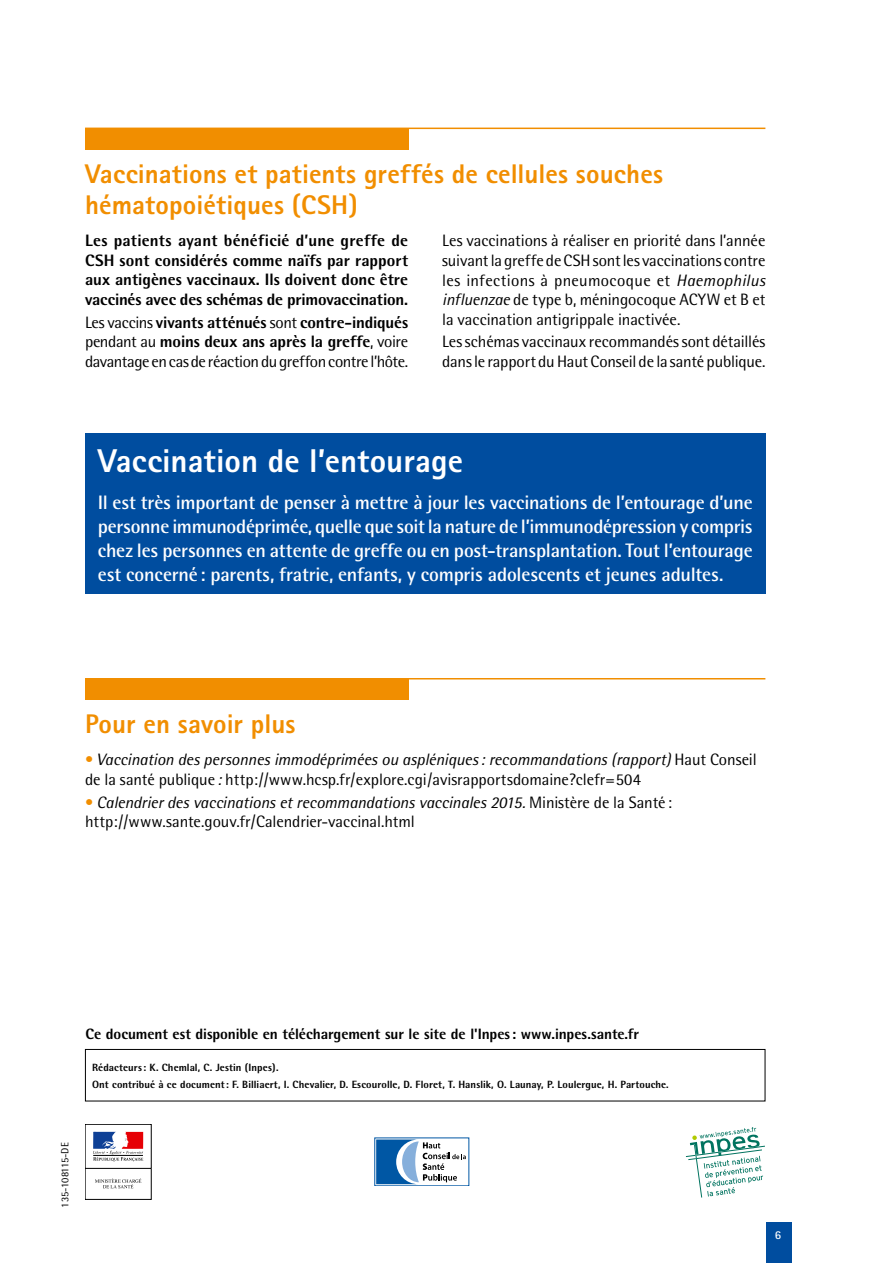
<style>
.page{position:relative;width:893px;height:1263px;background:#fff}
.page>*{position:absolute;margin:0;border:0;box-sizing:border-box;transform-origin:0 0}
.t1{font:800 33px "Rotis Sans Serif";color:#fff}
.t2{font:800 27px/31.5px "Rotis Sans Serif";letter-spacing:.005em;color:#f18e00}
.t3{font:700 19.5px/24px "Rotis Semi Sans";letter-spacing:-.01em;color:#fff;text-align:justify}
.t4{font:16.5px/19.5px "Rotis Semi Sans";letter-spacing:-.005em;color:#000}
.t5{font:800 16.5px/19.5px "Rotis Semi Sans";letter-spacing:-.01em;color:#000;text-align:justify}
.t6{font:800 15px "Rotis Semi Sans";letter-spacing:-.005em;color:#000}
.t7{font:700 12px "Rotis Sans Serif";color:#fff}
.t8{font:800 10.5px/17px "Rotis Semi Sans";letter-spacing:.005em;color:#000}
.t9{font:10.5px "Rotis Semi Sans";color:#000}
.s1{font-weight:800}
.s2{font-style:italic}
.s3{color:#f18e00}
</style>
<div class="page">
<svg style="left:377px;top:1140px;width:89px;height:44px"></svg>
<div style="left:85px;top:1168px;width:66px;height:31px;border:1px solid #000"></div>
<svg style="left:95px;top:1178px;width:46px;height:10px"></svg>
<div style="left:85px;top:1124px;width:66px;height:44px;border:1px solid #000"></div>
<svg style="left:93px;top:1132px;width:50px;height:29px"></svg>
<svg style="left:686px;top:1127px;width:79px;height:70px"></svg>
<hr style="left:85px;top:678px;width:680px;height:1px;background:#f18e00">
<div style="left:85px;top:679px;width:323px;height:21px;background:#f18e00"></div>
<div style="left:85px;top:1049px;width:680px;height:52px;border:1px solid #000"></div>
<hr style="left:85px;top:128px;width:680px;height:1px;background:#f18e00">
<div style="left:85px;top:128px;width:323px;height:22px;background:#f18e00"></div>
<div style="left:85px;top:434px;width:680px;height:160px;background:#004d9f"></div>
<div style="left:766px;top:1222px;width:26px;height:41px;background:#004d9f"></div>
<h2 class="t2" style="left:85px;top:157px;width:580px">Vaccinations et patients greffés de cellules souches hématopoiétiques (CSH)</h2>
<p class="t5" style="left:85px;top:231px;width:325px">Les patients ayant bénéficié d’une greffe de CSH sont considérés comme naïfs par rapport aux antigènes vaccinaux. Ils doivent donc être vaccinés avec des schémas de primovaccination.</p>
<p class="t4" style="left:85px;top:312px;width:325px;text-align:justify">Les vaccins <span class="s1">vivants atténués</span> sont <span class="s1">contre-indiqués </span>pendant au <span class="s1">moins deux ans après la greffe</span>, voire davantage en cas de réaction du greffon contre l’hôte.</p>
<p class="t4" style="left:442px;top:231px;width:325px;text-align:justify">Les vaccinations à réaliser en priorité dans l’année suivant la greffe de CSH sont les vaccinations contre les infections à pneumocoque et <span class="s2">Haemophilus influenzae</span> de type b, méningocoque ACYW et B et la vaccination antigrippale inactivée.</p>
<p class="t4" style="left:442px;top:332px;width:325px">Les schémas vaccinaux recommandés sont détaillés dans le rapport du Haut Conseil de la santé publique.</p>
<h1 class="t1" style="left:98px;top:440px;width:367px">Vaccination de l’entourage</h1>
<p class="t3" style="left:98px;top:490px;width:656px">Il est très important de penser à mettre à jour les vaccinations de l’entourage d’une personne immunodéprimée, quelle que soit la nature de l’immunodépression y compris chez les personnes en attente de greffe ou en post-transplantation. Tout l’entourage est concerné : parents, fratrie, enfants, y compris adolescents et jeunes adultes.</p>
<h2 class="t2" style="left:85px;top:708px;width:212px">Pour en savoir plus</h2>
<p class="t4" style="left:85px;top:750px;width:673px"><span class="s3">•</span> <span class="s2">Vaccination des personnes immodéprimées ou aspléniques : recommandations (rapport)</span> Haut Conseil de la santé publique <span class="s2">:</span> http://www.hcsp.fr/explore.cgi/avisrapportsdomaine?clefr=504</p>
<p class="t4" style="left:85px;top:792px;width:588px"><span class="s3">•</span> <span class="s2">Calendrier des vaccinations et recommandations vaccinales 2015.</span> Ministère de la Santé : http://www.sante.gouv.fr/Calendrier-vaccinal.html</p>
<p class="t6" style="left:85px;top:1025px;width:555px">Ce document est disponible en téléchargement sur le site de l'Inpes: www.inpes.sante.fr</p>
<p class="t8" style="left:92px;top:1059px;width:578px">Rédacteurs: K. Chemlal, C. Jestin (Inpes).<br>Ont contribué à ce document: F. Billiaert, I. Chevalier, D. Escourolle, D. Floret, T. Hanslik, O. Launay, P. Loulergue, H. Partouche.</p>
<p class="t9" style="left:59px;top:1207px;width:67px;rotate:-90deg">135-108115-DE</p>
<p class="t7" style="left:775px;top:1227px;width:8px">6</p>
</div>
